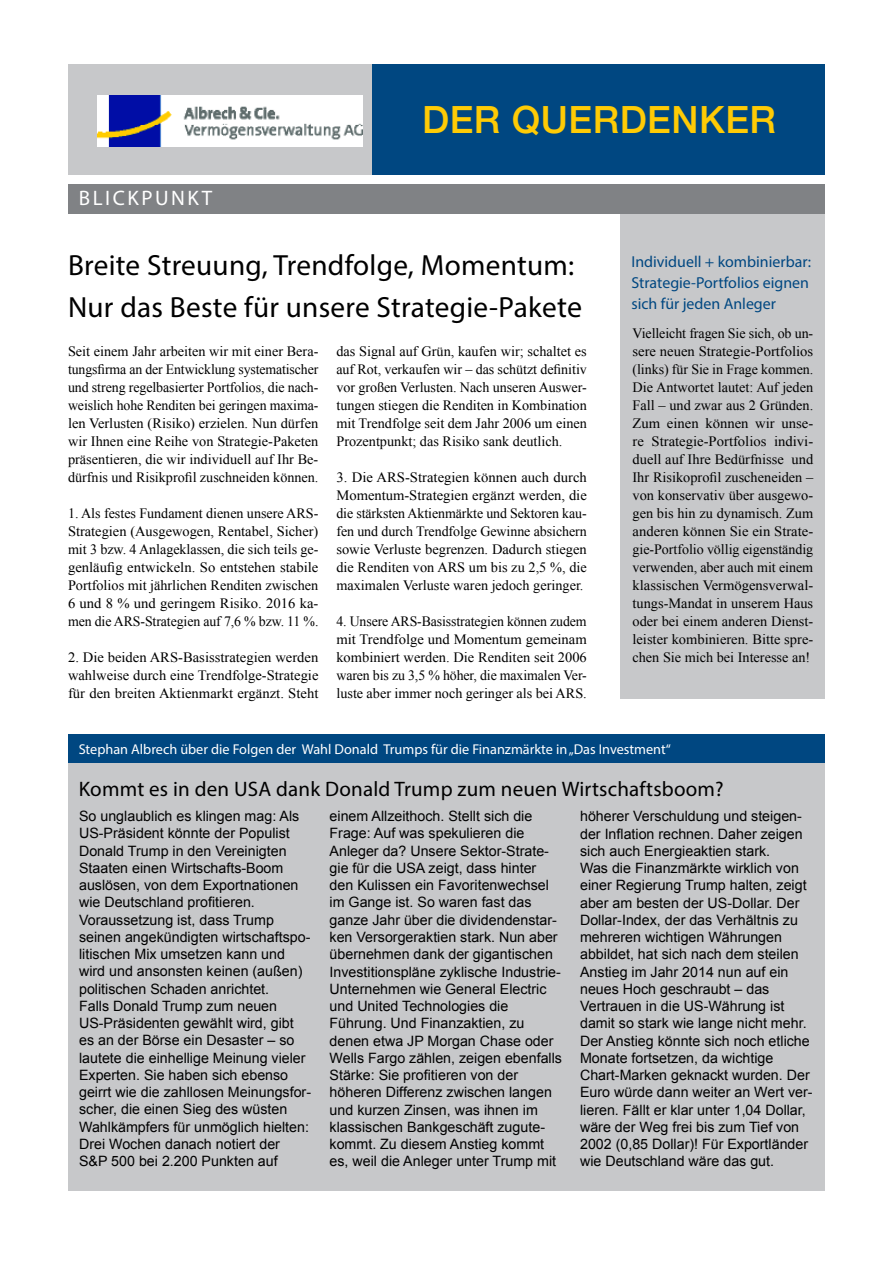
<style>
.page{position:relative;width:893px;height:1263px;background:#fff}
.page>*{position:absolute;margin:0;border:0;box-sizing:border-box;transform-origin:0 0}
.t1{font:500 37.5px "Helvetica Neue";letter-spacing:.015em;color:#ffcb05}
.t2{font:29.25px/42px "Myriad Pro";letter-spacing:.01em;color:#000}
.t3{font:21px "Myriad Pro";letter-spacing:.01em;color:#000}
.t4{font:21px "Myriad Pro";letter-spacing:.12em;color:#fff}
.t5{font:15.9px/21px "Myriad Pro";color:#004781}
.t6{font:14.25px/18px "Times New Roman";color:#000;text-align:justify}
.t7{font:14.25px/17.2px "Arial";color:#000}
.t8{font:14.25px "Myriad Pro";color:#fff}
.s1{font-size:30px}
</style>
<div class="page">
<div style="left:68px;top:64px;width:757px;height:110px;background:#c7c8ca"></div>
<div style="left:372px;top:64px;width:453px;height:110px;background:#004781"></div>
<img style="left:98px;top:96px;width:83px;height:51px">
<img style="left:181px;top:96px;width:181px;height:51px">
<div style="left:68px;top:184px;width:757px;height:30px;background:#808285"></div>
<div style="left:621px;top:214px;width:204px;height:484px;background:#c7c8ca"></div>
<div style="left:68px;top:734px;width:757px;height:457px;background:#c7c8ca"></div>
<div style="left:68px;top:734px;width:757px;height:29px;background:#004781"></div>
<h3 class="t4" style="left:79px;top:185px;width:131px">Blickpunkt</h3>
<h1 class="t1" style="left:422px;top:90px;width:355px">DER QUERDENKER</h1>
<h2 class="t2" style="left:68px;top:243px;width:516px">Breite Streuung, Trendfolge, Momentum:<br>Nur das Beste für unsere Strategie-Pake<span class="s1">te</span></h2>
<p class="t6" style="left:68px;top:342px;width:252px">Seit einem Jahr arbeiten wir mit einer Bera&shy;tungsfirma an der Entwicklung systematischer und streng regelbasierter Portfolios, die nach&shy;weislich hohe Renditen bei geringen maxima&shy;len Verlusten (Risiko) erzielen. Nun dürfen wir Ihnen eine Reihe von Strategie-Paketen präsentieren, die wir individuell auf Ihr Be&shy;dürfnis und Risikprofil zuschneiden können.</p>
<p class="t6" style="left:68px;top:504px;width:252px">1. Als festes Fundament dienen unsere ARS-Strategien (Ausgewogen, Rentabel, Sicher) mit 3 bzw. 4 Anlageklassen, die sich teils ge&shy;genläufig entwickeln. So entstehen stabile Portfolios mit jährlichen Renditen zwischen 6 und 8 % und geringem Risiko. 2016 ka&shy;men die ARS-Strategien auf 7,6 % bzw. 11 %.</p>
<p class="t6" style="left:68px;top:648px;width:252px">2. Die beiden ARS-Basisstrategien werden wahlweise durch eine Trendfolge-Strategie für den breiten Aktienmarkt ergänzt. Steht</p>
<p class="t6" style="left:336px;top:342px;width:252px">das Signal auf Grün, kaufen wir; schaltet es auf Rot, verkaufen wir – das schützt definitiv vor großen Verlusten. Nach unseren Auswer&shy;tungen stiegen die Renditen in Kombination mit Trendfolge seit dem Jahr 2006 um einen Prozentpunkt; das Risiko sank deutlich.</p>
<p class="t6" style="left:336px;top:468px;width:252px">3. Die ARS-Strategien können auch durch Momentum-Strategien ergänzt werden, die die stärksten Aktienmärkte und Sektoren kau&shy;fen und durch Trendfolge Gewinne absichern sowie Verluste begrenzen. Dadurch stiegen die Renditen von ARS um bis zu 2,5 %, die maximalen Verluste waren jedoch geringer.</p>
<p class="t6" style="left:336px;top:612px;width:252px">4. Unsere ARS-Basisstrategien können zudem mit Trendfolge und Momentum gemeinam kombiniert werden. Die Renditen seit 2006 waren bis zu 3,5 % höher, die maximalen Ver&shy;luste aber immer noch geringer als bei ARS.</p>
<p class="t5" style="left:631px;top:251px;width:181px">Individuell + kombinierbar:<br>Strategie-Portfolios eignen sich für jeden Anleger</p>
<p class="t6" style="left:632px;top:324px;width:182px">Vielleicht fragen Sie sich, ob un&shy;sere neuen Strategie-Portfolios (links) für Sie in Frage kommen.<br>Die Antwortet lautet: Auf jeden Fall – und zwar aus 2 Gründen.<br>Zum einen können wir unse&shy;re Strategie-Portfolios indivi&shy;duell auf Ihre Bedürfnisse und Ihr Risikoprofil zuscheneiden – von konservativ über ausgewo&shy;gen bis hin zu dynamisch. Zum anderen können Sie ein Strate&shy;gie-Portfolio völlig eigenständig verwenden, aber auch mit einem klassischen Vermögensverwal&shy;tungs-Mandat in unserem Haus oder bei einem anderen Dienst&shy;leister kombinieren. Bitte spre&shy;chen Sie mich bei Interesse an!</p>
<p class="t8" style="left:79px;top:740px;width:594px">Stephan Albrech über die Folgen der Wahl Donald Trumps für die Finanzmärkte in „Das Investment“</p>
<h3 class="t3" style="left:79px;top:776px;width:647px">Kommt es in den USA dank Donald Trump zum neuen Wirtschaftsboom?</h3>
<p class="t7" style="left:79px;top:807px;width:234px">So unglaublich es klingen mag: Als US-Präsident könnte der Populist Donald Trump in den Vereinigten Staaten einen Wirtschafts-Boom auslösen, von dem Exportnationen wie Deutschland profitieren.<br>Voraussetzung ist, dass Trump seinen angekündigten wirtschaftspo&shy;litischen Mix umsetzen kann und wird und ansonsten keinen (außen) politischen Schaden anrichtet.<br>Falls Donald Trump zum neuen US-Präsidenten gewählt wird, gibt es an der Börse ein Desaster – so lautete die einhellige Meinung vieler Experten. Sie haben sich ebenso geirrt wie die zahllosen Meinungsfor&shy;scher, die einen Sieg des wüsten Wahlkämpfers für unmöglich hielten:<br>Drei Wochen danach notiert der S&amp;P 500 bei 2.200 Punkten auf</p>
<p class="t7" style="left:330px;top:808px;width:234px">einem Allzeithoch. Stellt sich die Frage: Auf was spekulieren die Anleger da? Unsere Sektor-Strate&shy;gie für die USA zeigt, dass hinter den Kulissen ein Favoritenwechsel im Gange ist. So waren fast das ganze Jahr über die dividendenstar&shy;ken Versorgeraktien stark. Nun aber übernehmen dank der gigantischen Investitionspläne zyklische Industrie-Unternehmen wie General Electric und United Technologies die Führung. Und Finanzaktien, zu denen etwa JP Morgan Chase oder Wells Fargo zählen, zeigen ebenfalls Stärke: Sie profitieren von der höheren Differenz zwischen langen und kurzen Zinsen, was ihnen im klassischen Bankgeschäft zugute&shy;kommt. Zu diesem Anstieg kommt es, weil die Anleger unter Trump mit</p>
<p class="t7" style="left:580px;top:808px;width:234px">höherer Verschuldung und steigen&shy;der Inflation rechnen. Daher zeigen sich auch Energieaktien stark.<br>Was die Finanzmärkte wirklich von einer Regierung Trump halten, zeigt aber am besten der US-Dollar. Der Dollar-Index, der das Verhältnis zu mehreren wichtigen Währungen abbildet, hat sich nach dem steilen Anstieg im Jahr 2014 nun auf ein neues Hoch geschraubt – das Vertrauen in die US-Währung ist damit so stark wie lange nicht mehr.<br>Der Anstieg könnte sich noch etliche Monate fortsetzen, da wichtige Chart-Marken geknackt wurden. Der Euro würde dann weiter an Wert ver&shy;lieren. Fällt er klar unter 1,04 Dollar, wäre der Weg frei bis zum Tief von 2002 (0,85 Dollar)! Für Exportländer wie Deutschland wäre das gut.</p>
</div>
